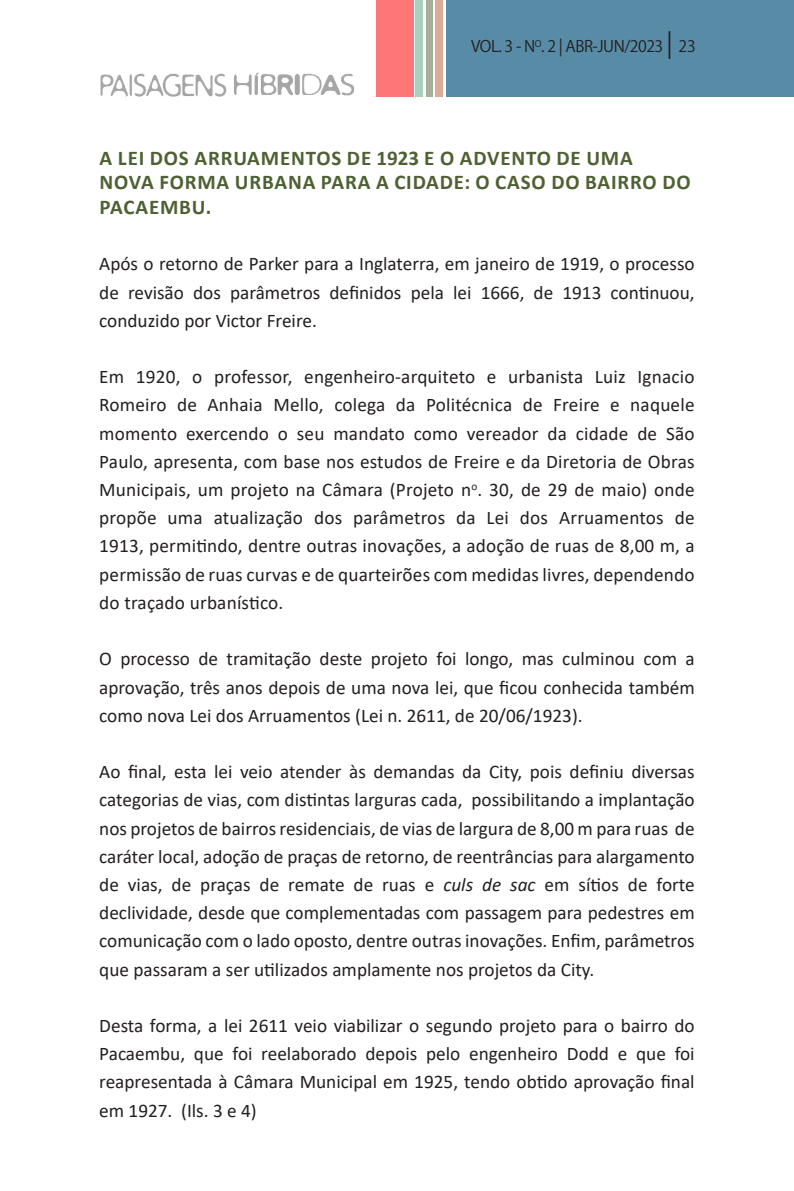
<style>
.page{position:relative;width:794px;height:1191px;background:#fff}
.page>*{position:absolute;margin:0;border:0;box-sizing:border-box;transform-origin:0 0}
.t1{font:700 21px/24.7px "Calibri";letter-spacing:.04em;color:#4e6133}
.t2{font:19.25px/28.2px "Calibri";color:#231f20;text-align:justify}
.t3{font:15.75px "Koz Go Pr 6 N";letter-spacing:-.03em;color:#231f20}
.s1{font-size:24.5px}
.s2{font-style:italic}
</style>
<div class="page">
<div style="left:446px;top:0;width:348px;height:97px;background:#588ba6"></div>
<div style="left:416px;top:0;width:7px;height:97px;background:#a7d0bd"></div>
<div style="left:426px;top:0;width:6px;height:97px;background:#a6b099"></div>
<div style="left:435px;top:0;width:7px;height:97px;background:#dcab99"></div>
<div style="left:376px;top:0;width:37px;height:97px;background:#ff7676"></div>
<img style="left:100px;top:72px;width:254px;height:25px">
<p class="t3" style="left:471px;top:37px;width:226px">VOL. 3 - N<sup>O</sup>. 2 | ABR-JUN/2023 <span class="s1">|</span> 23</p>
<p class="t1" style="left:100px;top:145px;width:592px">A LEI DOS ARRUAMENTOS DE 1923 E O ADVENTO DE UMA<br>NOVA FORMA URBANA PARA A CIDADE: O CASO DO BAIRRO DO<br>PACAEMBU.</p>
<p class="t2" style="left:99px;top:249px;width:597px">Após o retorno de Parker para a Inglaterra, em janeiro de 1919, o processo de revisão dos parâmetros definidos pela lei 1666, de 1913 continuou, conduzido por Victor Freire.</p>
<p class="t2" style="left:99px;top:362px;width:597px">Em 1920, o professor, engenheiro-arquiteto e urbanista Luiz Ignacio Romeiro de Anhaia Mello, colega da Politécnica de Freire e naquele momento exercendo o seu mandato como vereador da cidade de São Paulo, apresenta, com base nos estudos de Freire e da Diretoria de Obras Municipais, um projeto na Câmara (Projeto n<sup>o</sup>. 30, de 29 de maio) onde propõe uma atualização dos parâmetros da Lei dos Arruamentos de 1913, permitindo, dentre outras inovações, a adoção de ruas de 8,00 m, a permissão de ruas curvas e de quarteirões com medidas livres, dependendo do traçado urbanístico.</p>
<p class="t2" style="left:99px;top:644px;width:597px">O processo de tramitação deste projeto foi longo, mas culminou com a aprovação, três anos depois de uma nova lei, que ficou conhecida também como nova Lei dos Arruamentos (Lei n. 2611, de 20/06/1923).</p>
<p class="t2" style="left:99px;top:757px;width:597px">Ao final, esta lei veio atender às demandas da City, pois definiu diversas categorias de vias, com distintas larguras cada, possibilitando a implantação nos projetos de bairros residenciais, de vias de largura de 8,00 m para ruas de caráter local, adoção de praças de retorno, de reentrâncias para alargamento de vias, de praças de remate de ruas e <span class="s2">culs de sac</span> em sítios de forte declividade, desde que complementadas com passagem para pedestres em comunicação com o lado oposto, dentre outras inovações. Enfim, parâmetros que passaram a ser utilizados amplamente nos projetos da City.</p>
<p class="t2" style="left:99px;top:1011px;width:597px">Desta forma, a lei 2611 veio viabilizar o segundo projeto para o bairro do Pacaembu, que foi reelaborado depois pelo engenheiro Dodd e que foi reapresentada à Câmara Municipal em 1925, tendo obtido aprovação final em 1927. (Ils. 3 e 4)</p>
</div>
